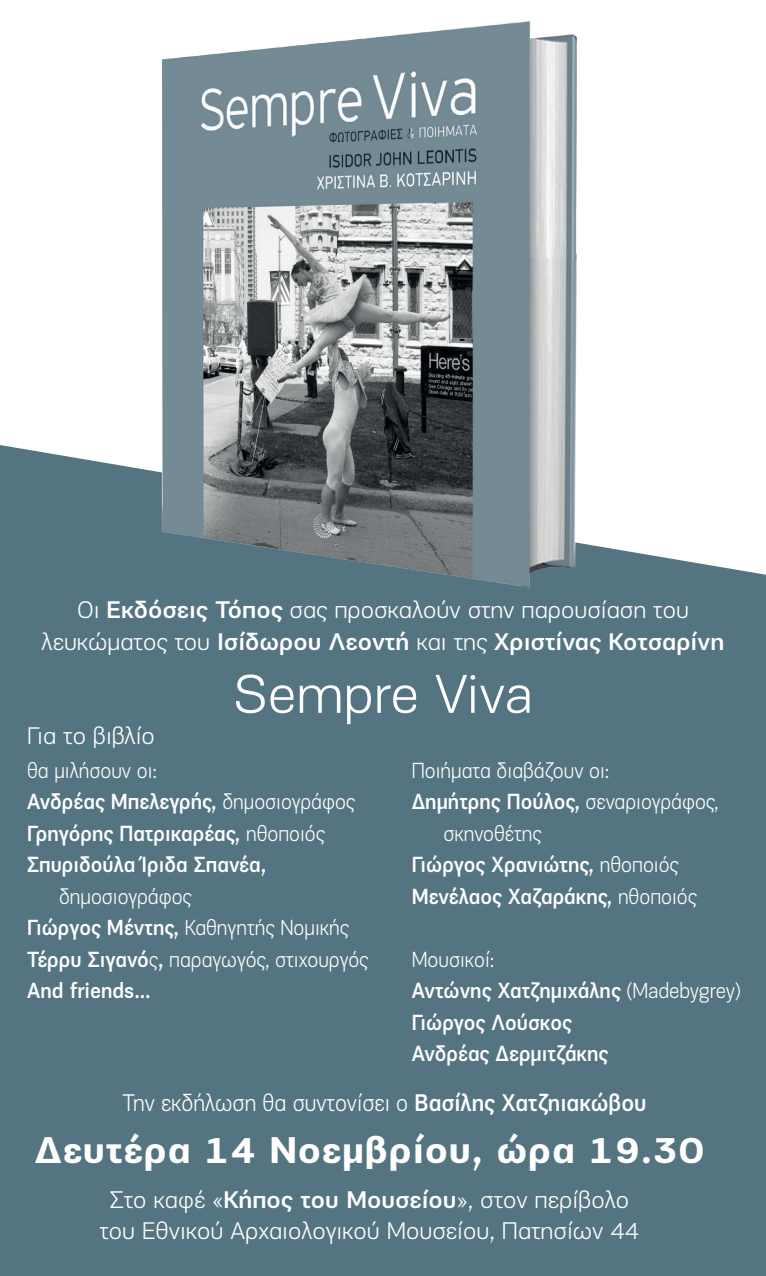
<style>
.page{position:relative;width:766px;height:1276px;background:#fff}
.page>*{position:absolute;margin:0;border:0;box-sizing:border-box;transform-origin:0 0}
.t1{font:300 56.25px "PF Encore Sans Pro";color:#fff}
.t2{font:700 38.25px "PF Encore Sans Pro";letter-spacing:.02em;color:#fff}
.t3{font:300 24.75px/31.5px "PF Encore Sans Pro";color:#fff;text-align:center}
.t4{font:300 24.75px "PF Encore Sans Pro";color:#fff;scale:.9 1}
.t5{font:500 22.5px/31.5px "PF Encore Sans Pro";color:#fff;scale:.9 1}
.t6{font:300 22.5px/31.5px "PF Encore Sans Pro";color:#fff;scale:.9 1}
.s1{font-weight:500}
.s2{font-weight:300}
</style>
<div class="page">
<div style="left:0;top:445px;width:765px;height:831px;background:#557482"></div>
<img style="left:116px;top:21px;width:506px;height:592px">
<p class="t3" style="left:42px;top:594px;width:684px">Οι <span class="s1">Εκδόσεις Τόπος</span> σας προσκαλούν στην παρουσίαση του λευκώματος του <span class="s1">Ισίδωρου Λεοντή</span> και της <span class="s1">Χριστίνας Κοτσαρίνη</span></p>
<h1 class="t1" style="left:233px;top:661px;width:301px">Sempre Viva</h1>
<p class="t3" style="left:27px;top:720px;width:129px">Για το βιβλίο</p>
<p class="t5" style="left:27px;top:754px;width:366px"><span class="s2">θα μιλήσουν οι:<br></span>Ανδρέας Μπελεγρής, <span class="s2">δημοσιογράφος<br></span>Γρηγόρης Πατρικαρέας, <span class="s2">ηθοποιός<br></span>Σπυριδούλα Ίριδα Σπανέα,</p>
<p class="t6" style="left:27px;top:880px;width:380px;text-indent:32px">δημοσιογράφος<br><span class="s1">Γιώργος Μέντης,</span> Καθηγητής Νομικής<br><span class="s1">Τέρρυ Σιγανό</span>ς<span class="s1">,</span> παραγωγός, στιχουργός<br><span class="s1">And friends...</span></p>
<p class="t6" style="left:411px;top:754px;width:221px">Ποιήματα διαβάζουν οι:</p>
<p class="t5" style="left:411px;top:786px;width:343px">Δημήτρης Πούλος, <span class="s2">σεναριογράφος,</span></p>
<p class="t6" style="left:443px;top:817px;width:110px">σκηνοθέτης</p>
<p class="t5" style="left:411px;top:849px;width:298px">Γιώργος Χρανιώτης, <span class="s2">ηθοποιός</span></p>
<p class="t5" style="left:411px;top:880px;width:318px">Μενέλαος Χαζαράκης, <span class="s2">ηθοποιός</span></p>
<p class="t5" style="left:411px;top:943px;width:367px"><span class="s2">Μουσικοί:<br></span>Αντώνης Χατζημιχάλης <span class="s2">(Madebygrey)<br></span>Γιώργος Λούσκος<br>Ανδρέας Δερμιτζάκης</p>
<p class="t4" style="left:122px;top:1088px;width:583px">Την εκδήλωση θα συντονίσει ο <span class="s1">Βασίλης Χατζηιακώβου</span></p>
<h2 class="t2" style="left:35px;top:1126px;width:670px">Δευτέρα 14 Νοεμβρίου, ώρα 19.30</h2>
<p class="t3" style="left:100px;top:1183px;width:541px">Στο καφέ «<span class="s1">Κήπος του Μουσείου</span>», στον περίβολο του Εθνικού Αρχαιολογικού Μουσείου, Πατησίων 44</p>
</div>
